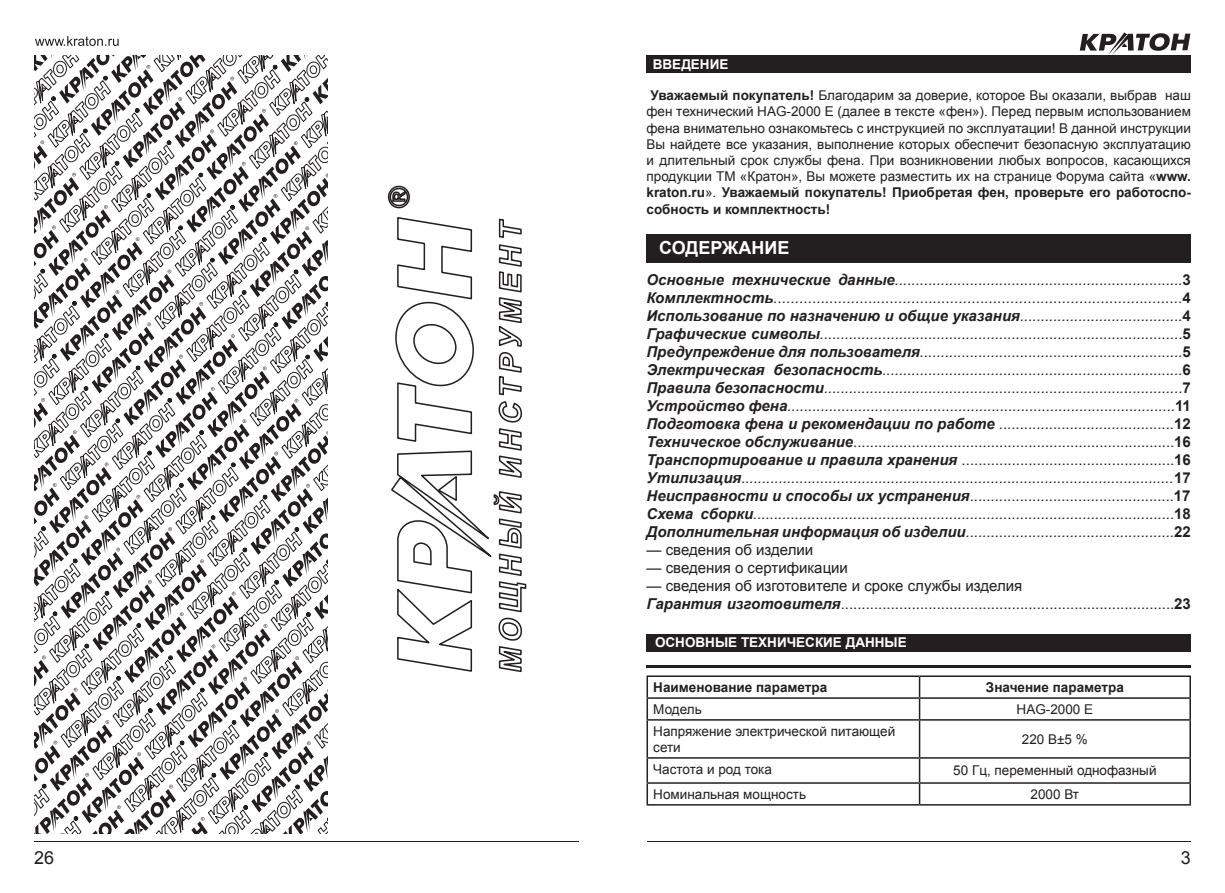
<style>
.page{position:relative;width:1225px;height:893px;background:#fff}
.page>*{position:absolute;margin:0;border:0;box-sizing:border-box;transform-origin:0 0}
.t1{font:700 18px "Arial";color:#fff}
.t2{font:18px "Arial";color:#231f20}
.t3{font:italic 15px/18px "Arial";color:#231f20;text-align:justify}
.t4{font:15px/18px "Arial";color:#231f20}
.t5{font:13.5px/16.2px "Arial";color:#231f20;text-align:justify}
.t6{font:700 13.5px "Arial";color:#231f20}
.t7{font:700 13.5px "Arial";color:#fff}
.s1{font-weight:700}
.s2{font-weight:700;font-style:normal}
.s3{font-style:normal}
.s4{font-weight:700;font-style:italic}
</style>
<div class="page">
<hr style="left:34px;top:841px;width:544px;height:1px;background:#231f20">
<hr style="left:647px;top:841px;width:544px;height:1px;background:#231f20">
<svg style="left:1079px;top:32px;width:111px;height:23px"></svg>
<svg style="left:35px;top:55px;width:292px;height:778px"></svg>
<svg style="left:510px;top:226px;width:17px;height:447px"></svg>
<svg style="left:387px;top:185px;width:123px;height:487px"></svg>
<svg style="left:35px;top:36px;width:84px;height:10px"></svg>
<div style="left:646px;top:55px;width:545px;height:18px;background:#231f20"></div>
<div style="left:646px;top:234px;width:545px;height:29px;background:#231f20"></div>
<hr style="left:646px;top:675px;width:273px;height:2px;background:#231f20">
<hr style="left:646px;top:677px;width:2px;height:20px;background:#231f20">
<hr style="left:919px;top:675px;width:272px;height:2px;background:#231f20">
<hr style="left:1189px;top:677px;width:2px;height:20px;background:#231f20">
<hr style="left:646px;top:697px;width:273px;height:2px;background:#231f20">
<hr style="left:646px;top:699px;width:2px;height:20px;background:#231f20">
<hr style="left:919px;top:697px;width:272px;height:2px;background:#231f20">
<svg style="left:919px;top:677px;width:1px;height:42px"></svg>
<hr style="left:1189px;top:699px;width:2px;height:20px;background:#231f20">
<hr style="left:646px;top:719px;width:273px;height:2px;background:#231f20">
<hr style="left:646px;top:721px;width:2px;height:36px;background:#231f20">
<hr style="left:919px;top:719px;width:272px;height:2px;background:#231f20">
<hr style="left:919px;top:721px;width:1px;height:36px;background:#231f20">
<hr style="left:1189px;top:721px;width:2px;height:36px;background:#231f20">
<hr style="left:646px;top:757px;width:273px;height:2px;background:#231f20">
<hr style="left:646px;top:759px;width:2px;height:23px;background:#231f20">
<hr style="left:919px;top:757px;width:272px;height:2px;background:#231f20">
<hr style="left:1189px;top:759px;width:2px;height:23px;background:#231f20">
<hr style="left:646px;top:782px;width:273px;height:2px;background:#231f20">
<hr style="left:646px;top:784px;width:2px;height:20px;background:#231f20">
<hr style="left:919px;top:782px;width:272px;height:2px;background:#231f20">
<svg style="left:919px;top:759px;width:1px;height:45px"></svg>
<hr style="left:1189px;top:784px;width:2px;height:20px;background:#231f20">
<hr style="left:646px;top:804px;width:273px;height:2px;background:#231f20">
<hr style="left:919px;top:804px;width:272px;height:2px;background:#231f20">
<hr style="left:646px;top:665px;width:545px;height:3px;background:#231f20">
<div style="left:646px;top:634px;width:545px;height:18px;background:#231f20"></div>
<p class="t7" style="left:653px;top:55px;width:77px">ВВЕДЕНИЕ</p>
<p class="t5" style="left:646px;top:87px;width:546px"><span class="s1">Уважаемый покупатель!</span> Благодарим за доверие, которое Вы оказали, выбрав наш фен технический HAG-2000 E (далее в тексте «фен»). Перед первым использованием фена внимательно ознакомьтесь с инструкцией по эксплуатации! В данной инструкции Вы найдете все указания, выполнение которых обеспечит безопасную эксплуатацию и длительный срок службы фена. При возникновении любых вопросов, касающихся продукции ТМ «Кратон», Вы можете разместить их на странице Форума сайта «<span class="s1">www. kraton.ru</span>». <span class="s1">Уважаемый покупатель! Приобретая фен, проверьте его работоспо&shy;собность и комплектность!</span></p>
<p class="t1" style="left:659px;top:236px;width:132px">СОДЕРЖАНИЕ</p>
<p class="t3" style="left:646px;top:271px;width:546px"><span class="s1">Основные технические данные</span>.....................................................................<span class="s2">3<br></span><span class="s1">Комплектность</span>...............................................................................................<span class="s2">4<br></span><span class="s1">Использование по назначению и общие указания</span>.......................................<span class="s2">4<br></span><span class="s1">Графические символы</span>.......................................................................................<span class="s2">5<br></span><span class="s1">Предупреждение для пользователя</span>...............................................................<span class="s2">5<br></span><span class="s1">Электрическая безопасность</span>........................................................................<span class="s2">6<br></span><span class="s1">Правила безопасности</span>......................................................................................<span class="s2">7<br></span><span class="s1">Устройство фена</span>.............................................................................................<span class="s2">11<br></span><span class="s1">Подготовка фена и рекомендации по работе</span> ..........................................<span class="s2">12<br></span><span class="s1">Техническое обслуживание</span><span class="s3">.............................................................................</span><span class="s2">16<br></span><span class="s1">Транспортирование и правила хранения</span> <span class="s3">...................................................</span><span class="s2">16<br></span><span class="s1">Утилизация</span>........................................................................................................<span class="s2">17<br></span><span class="s1">Неисправности и способы их устранения</span><span class="s3">.................................................</span><span class="s2">17<br></span><span class="s1">Схема сборки</span>.....................................................................................................<span class="s2">18<br></span><span class="s1">Дополнительная информация об изделии</span>..................................................<span class="s2">22</span></p>
<p class="t4" style="left:646px;top:541px;width:168px">— сведения об изделии</p>
<p class="t4" style="left:646px;top:559px;width:203px">— сведения о сертификации</p>
<p class="t4" style="left:646px;top:577px;width:546px">— сведения об изготовителе и сроке службы изделия<br><span class="s4">Гарантия изготовителя</span>................................................................................<span class="s1">23</span></p>
<p class="t7" style="left:655px;top:634px;width:253px">ОСНОВНЫЕ ТЕХНИЧЕСКИЕ ДАННЫЕ</p>
<p class="t6" style="left:653px;top:678px;width:175px">Наименование параметра</p>
<p class="t6" style="left:986px;top:678px;width:139px">Значение параметра</p>
<p class="t5" style="left:653px;top:701px;width:50px">Модель</p>
<p class="t5" style="left:1016px;top:701px;width:78px">HAG-2000 E</p>
<p class="t5" style="left:653px;top:723px;width:243px">Напряжение электрической питающей сети</p>
<p class="t5" style="left:1022px;top:731px;width:67px">220 В±5 %</p>
<p class="t5" style="left:653px;top:761px;width:120px">Частота и род тока</p>
<p class="t5" style="left:953px;top:763px;width:205px">50 Гц, переменный однофазный</p>
<p class="t5" style="left:653px;top:786px;width:154px">Номинальная мощность</p>
<p class="t5" style="left:1030px;top:786px;width:50px">2000 Вт</p>
<p class="t2" style="left:34px;top:845px;width:22px">26</p>
<p class="t2" style="left:1181px;top:845px;width:12px">3</p>
</div>
